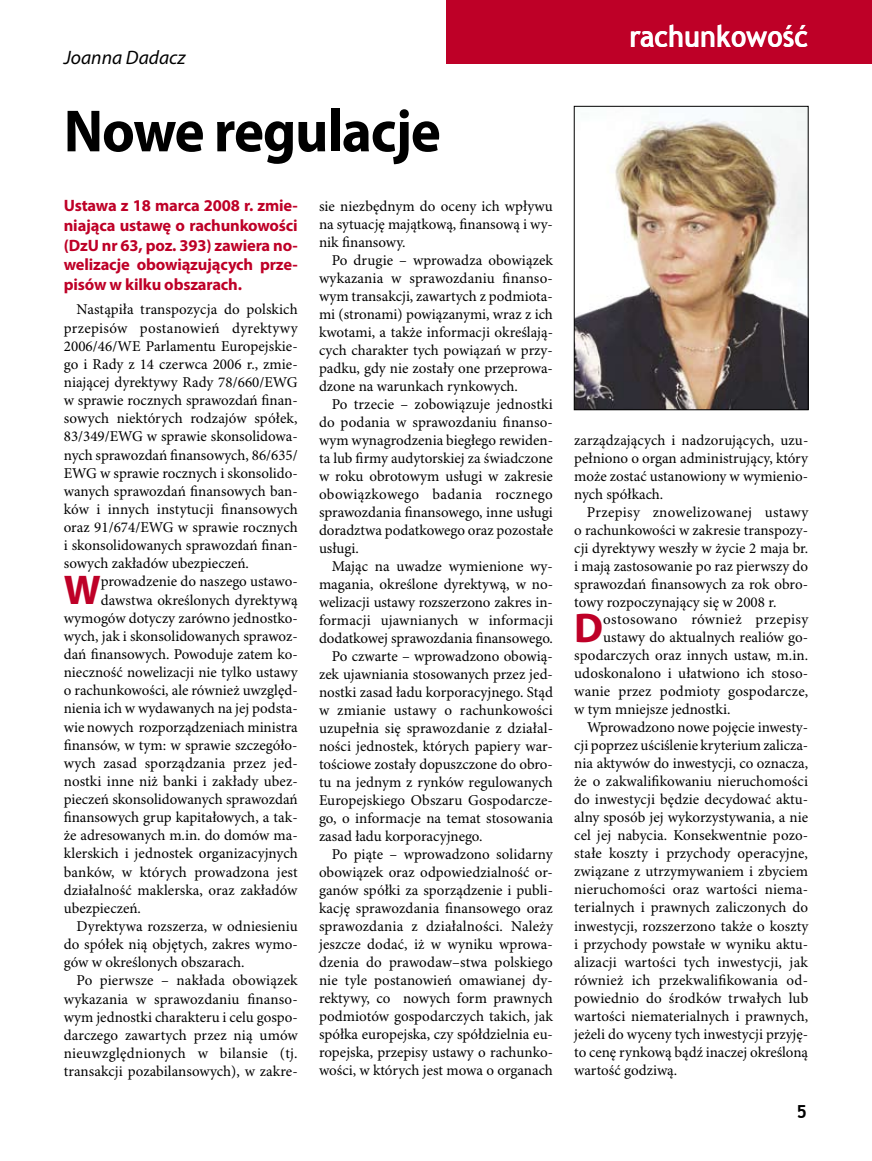
<style>
.page{position:relative;width:872px;height:1161px;background:#fff}
.page>*{position:absolute;margin:0;border:0;box-sizing:border-box;transform-origin:0 0}
.t1{font:700 60px "Myriad Pro";letter-spacing:-.02em;color:#000;scale:.95 1}
.t2{font:700 41.7px "Myriad Pro";color:#be0027}
.t3{font:700 30px "Trebuchet MS";color:#fff;scale:.9 1}
.t4{font:italic 19.5px "Myriad Pro";color:#000}
.t5{font:700 18px "Trebuchet MS";color:#000}
.t6{font:700 16.5px/19.6px "Myriad Pro";letter-spacing:-.01em;color:#be0027;text-align:justify}
.t7{font:15px/18px "Minion Pro";color:#000;text-align:justify}
.t8{font:15px "Minion Pro";letter-spacing:.02em;color:#000}
.t9{font:15px "Minion Pro";letter-spacing:.025em;color:#000}
</style>
<div class="page">
<div style="left:446px;top:0;width:426px;height:64px;background:#be0027"></div>
<img style="left:576px;top:108px;width:230px;height:300px">
<div style="left:574px;top:106px;width:234px;height:304px;border:1px solid #000"></div>
<h3 class="t4" style="left:64px;top:47px;width:123px">Joanna Dadacz</h3>
<h1 class="t1" style="left:64px;top:97px;width:398px">Nowe regulacje</h1>
<p class="t6" style="left:64px;top:196px;width:235px">Ustawa z 18 marca 2008 r. zmie&shy;niająca ustawę o rachunkowości (DzU nr 63, poz. 393) zawiera no&shy;welizacje obowiązujących prze&shy;pisów w kilku obszarach.</p>
<p class="t7" style="left:64px;top:301px;width:236px;text-indent:13px">Nastąpiła transpozycja do polskich przepisów postanowień dyrektywy 2006/46/WE Parlamentu Europejskie&shy;go i Rady z 14 czerwca 2006 r., zmie&shy;niającej dyrektywy Rady 78/660/EWG w sprawie rocznych sprawozdań finan&shy;sowych niektórych rodzajów spółek, 83/349/EWG w sprawie skonsolidowa&shy;nych sprawozdań finansowych, 86/635/ EWG w sprawie rocznych i skonsolido&shy;wanych sprawozdań finansowych ban&shy;ków i innych instytucji finansowych oraz 91/674/EWG w sprawie rocznych i skonsolidowanych sprawozdań finan&shy;sowych zakładów ubezpieczeń.</p>
<h2 class="t2" style="left:64px;top:567px;width:39px">W</h2>
<p class="t7" style="left:101px;top:573px;width:198px">prowadzenie do naszego ustawo-</p>
<p class="t7" style="left:101px;top:591px;width:198px">dawstwa określonych dyrektywą</p>
<p class="t7" style="left:64px;top:609px;width:235px">wymogów dotyczy zarówno jednostko-</p>
<p class="t7" style="left:64px;top:628px;width:235px">wych, jak i skonsolidowanych sprawoz-</p>
<p class="t7" style="left:64px;top:646px;width:235px">dań finansowych. Powoduje zatem ko-</p>
<p class="t7" style="left:64px;top:664px;width:235px">nieczność nowelizacji nie tylko ustawy</p>
<p class="t7" style="left:64px;top:682px;width:235px">o rachunkowości, ale również uwzględ-</p>
<p class="t7" style="left:64px;top:700px;width:235px">nienia ich w wydawanych na jej podsta-</p>
<p class="t7" style="left:64px;top:718px;width:235px">wie nowych rozporządzeniach ministra</p>
<p class="t7" style="left:64px;top:736px;width:235px">finansów, w tym: w sprawie szczegóło-</p>
<p class="t7" style="left:64px;top:754px;width:235px">wych zasad sporządzania przez jed-</p>
<p class="t7" style="left:64px;top:773px;width:235px">nostki inne niż banki i zakłady ubez-</p>
<p class="t7" style="left:64px;top:791px;width:235px">pieczeń skonsolidowanych sprawozdań</p>
<p class="t7" style="left:64px;top:809px;width:235px">finansowych grup kapitałowych, a tak-</p>
<p class="t7" style="left:64px;top:827px;width:235px">że adresowanych m.in. do domów ma-</p>
<p class="t7" style="left:64px;top:845px;width:235px">klerskich i jednostek organizacyjnych</p>
<p class="t7" style="left:64px;top:863px;width:235px">banków, w których prowadzona jest</p>
<p class="t7" style="left:64px;top:881px;width:235px">działalność maklerska, oraz zakładów</p>
<p class="t7" style="left:64px;top:900px;width:79px">ubezpieczeń.</p>
<p class="t7" style="left:77px;top:918px;width:223px">Dyrektywa rozszerza, w odniesieniu</p>
<p class="t7" style="left:64px;top:936px;width:235px">do spółek nią objętych, zakres wymo-</p>
<p class="t7" style="left:64px;top:954px;width:182px">gów w określonych obszarach.</p>
<p class="t7" style="left:77px;top:972px;width:222px">Po pierwsze – nakłada obowiązek</p>
<p class="t7" style="left:64px;top:990px;width:235px">wykazania w sprawozdaniu finanso-</p>
<p class="t7" style="left:64px;top:1008px;width:235px">wym jednostki charakteru i celu gospo-</p>
<p class="t7" style="left:64px;top:1026px;width:236px">darczego zawartych przez nią umów</p>
<p class="t8" style="left:64px;top:1044px;width:235px">nieuwzględnionych w bilansie (tj.</p>
<p class="t7" style="left:64px;top:1063px;width:235px">transakcji pozabilansowych), w zakre-</p>
<p class="t7" style="left:319px;top:197px;width:235px">sie niezbędnym do oceny ich wpływu na sytuację majątkową, finansową i wy&shy;nik finansowy.</p>
<p class="t7" style="left:319px;top:251px;width:236px;text-indent:13px">Po drugie – wprowadza obowiązek wykazania w sprawozdaniu finanso&shy;wym transakcji, zawartych z podmiota&shy;mi (stronami) powiązanymi, wraz z ich kwotami, a także informacji określają&shy;cych charakter tych powiązań w przy&shy;padku, gdy nie zostały one przeprowa&shy;dzone na warunkach rynkowych.</p>
<p class="t7" style="left:319px;top:395px;width:235px;text-indent:13px">Po trzecie – zobowiązuje jednostki do podania w sprawozdaniu finanso&shy;wym wynagrodzenia biegłego rewiden&shy;ta lub firmy audytorskiej za świadczone w roku obrotowym usługi w zakresie obowiązkowego badania rocznego sprawozdania finansowego, inne usługi doradztwa podatkowego oraz pozostałe usługi.</p>
<p class="t7" style="left:332px;top:557px;width:223px">Mając na uwadze wymienione wy-</p>
<p class="t7" style="left:319px;top:575px;width:235px">magania, określone dyrektywą, w no-</p>
<p class="t7" style="left:319px;top:593px;width:235px">welizacji ustawy rozszerzono zakres in-</p>
<p class="t7" style="left:319px;top:611px;width:235px">formacji ujawnianych w informacji</p>
<p class="t7" style="left:319px;top:629px;width:235px">dodatkowej sprawozdania finansowego.</p>
<p class="t7" style="left:332px;top:647px;width:222px">Po czwarte – wprowadzono obowią-</p>
<p class="t7" style="left:319px;top:665px;width:235px">zek ujawniania stosowanych przez jed-</p>
<p class="t7" style="left:319px;top:683px;width:235px">nostki zasad ładu korporacyjnego. Stąd</p>
<p class="t7" style="left:319px;top:701px;width:235px">w zmianie ustawy o rachunkowości</p>
<p class="t7" style="left:319px;top:719px;width:235px">uzupełnia się sprawozdanie z działal-</p>
<p class="t7" style="left:319px;top:737px;width:235px">ności jednostek, których papiery war-</p>
<p class="t7" style="left:319px;top:755px;width:235px">tościowe zostały dopuszczone do obro-</p>
<p class="t7" style="left:319px;top:773px;width:235px">tu na jednym z rynków regulowanych</p>
<p class="t7" style="left:319px;top:791px;width:235px">Europejskiego Obszaru Gospodarcze-</p>
<p class="t7" style="left:319px;top:809px;width:235px">go, o informacje na temat stosowania</p>
<p class="t7" style="left:319px;top:827px;width:165px">zasad ładu korporacyjnego.</p>
<p class="t7" style="left:332px;top:845px;width:222px">Po piąte – wprowadzono solidarny</p>
<p class="t7" style="left:319px;top:863px;width:235px">obowiązek oraz odpowiedzialność or-</p>
<p class="t7" style="left:319px;top:881px;width:235px">ganów spółki za sporządzenie i publi-</p>
<p class="t7" style="left:319px;top:899px;width:235px">kację sprawozdania finansowego oraz</p>
<p class="t7" style="left:319px;top:917px;width:235px">sprawozdania z działalności. Należy</p>
<p class="t7" style="left:319px;top:935px;width:235px">jeszcze dodać, iż w wyniku wprowa-</p>
<p class="t7" style="left:319px;top:953px;width:235px">dzenia do prawodaw–stwa polskiego</p>
<p class="t7" style="left:319px;top:971px;width:235px">nie tyle postanowień omawianej dy-</p>
<p class="t7" style="left:319px;top:989px;width:235px">rektywy, co nowych form prawnych</p>
<p class="t7" style="left:319px;top:1007px;width:235px">podmiotów gospodarczych takich, jak</p>
<p class="t7" style="left:319px;top:1025px;width:235px">spółka europejska, czy spółdzielnia eu-</p>
<p class="t7" style="left:319px;top:1043px;width:235px">ropejska, przepisy ustawy o rachunko-</p>
<p class="t7" style="left:319px;top:1061px;width:235px">wości, w których jest mowa o organach</p>
<h3 class="t3" style="left:629px;top:17px;width:200px">rachunkowość</h3>
<p class="t7" style="left:574px;top:431px;width:236px">zarządzających i nadzorujących, uzu&shy;pełniono o organ administrujący, który może zostać ustanowiony w wymienio&shy;nych spółkach.</p>
<p class="t7" style="left:574px;top:503px;width:235px;text-indent:13px">Przepisy znowelizowanej ustawy o rachunkowości w zakresie transpozy&shy;cji dyrektywy weszły w życie 2 maja br. i mają zastosowanie po raz pierwszy do sprawozdań finansowych za rok obro&shy;towy rozpoczynający się w 2008 r.</p>
<h2 class="t2" style="left:574px;top:605px;width:31px">D</h2>
<p class="t9" style="left:603px;top:611px;width:206px">ostosowano również przepisy</p>
<p class="t7" style="left:603px;top:629px;width:206px">ustawy do aktualnych realiów go-</p>
<p class="t7" style="left:574px;top:647px;width:235px">spodarczych oraz innych ustaw, m.in.</p>
<p class="t7" style="left:574px;top:665px;width:235px">udoskonalono i ułatwiono ich stoso-</p>
<p class="t7" style="left:574px;top:683px;width:235px">wanie przez podmioty gospodarcze,</p>
<p class="t7" style="left:574px;top:701px;width:158px">w tym mniejsze jednostki.</p>
<p class="t7" style="left:587px;top:719px;width:223px">Wprowadzono nowe pojęcie inwesty-</p>
<p class="t7" style="left:574px;top:737px;width:235px">cji poprzez uściślenie kryterium zalicza-</p>
<p class="t7" style="left:574px;top:755px;width:235px">nia aktywów do inwestycji, co oznacza,</p>
<p class="t7" style="left:574px;top:773px;width:235px">że o zakwalifikowaniu nieruchomości</p>
<p class="t7" style="left:574px;top:791px;width:235px">do inwestycji będzie decydować aktu-</p>
<p class="t7" style="left:574px;top:809px;width:235px">alny sposób jej wykorzystywania, a nie</p>
<p class="t7" style="left:574px;top:827px;width:235px">cel jej nabycia. Konsekwentnie pozo-</p>
<p class="t7" style="left:574px;top:845px;width:235px">stałe koszty i przychody operacyjne,</p>
<p class="t7" style="left:574px;top:863px;width:235px">związane z utrzymywaniem i zbyciem</p>
<p class="t7" style="left:574px;top:881px;width:235px">nieruchomości oraz wartości niema-</p>
<p class="t7" style="left:574px;top:899px;width:235px">terialnych i prawnych zaliczonych do</p>
<p class="t7" style="left:574px;top:917px;width:236px">inwestycji, rozszerzono także o koszty</p>
<p class="t7" style="left:574px;top:935px;width:235px">i przychody powstałe w wyniku aktu-</p>
<p class="t7" style="left:574px;top:953px;width:235px">alizacji wartości tych inwestycji, jak</p>
<p class="t7" style="left:574px;top:971px;width:235px">również ich przekwalifikowania od-</p>
<p class="t7" style="left:574px;top:989px;width:235px">powiednio do środków trwałych lub</p>
<p class="t7" style="left:574px;top:1007px;width:235px">wartości niematerialnych i prawnych,</p>
<p class="t7" style="left:574px;top:1025px;width:235px">jeżeli do wyceny tych inwestycji przyję-</p>
<p class="t7" style="left:574px;top:1043px;width:235px">to cenę rynkową bądź inaczej określoną</p>
<p class="t7" style="left:574px;top:1061px;width:105px">wartość godziwą.</p>
<p class="t5" style="left:796px;top:1101px;width:12px">5</p>
</div>
